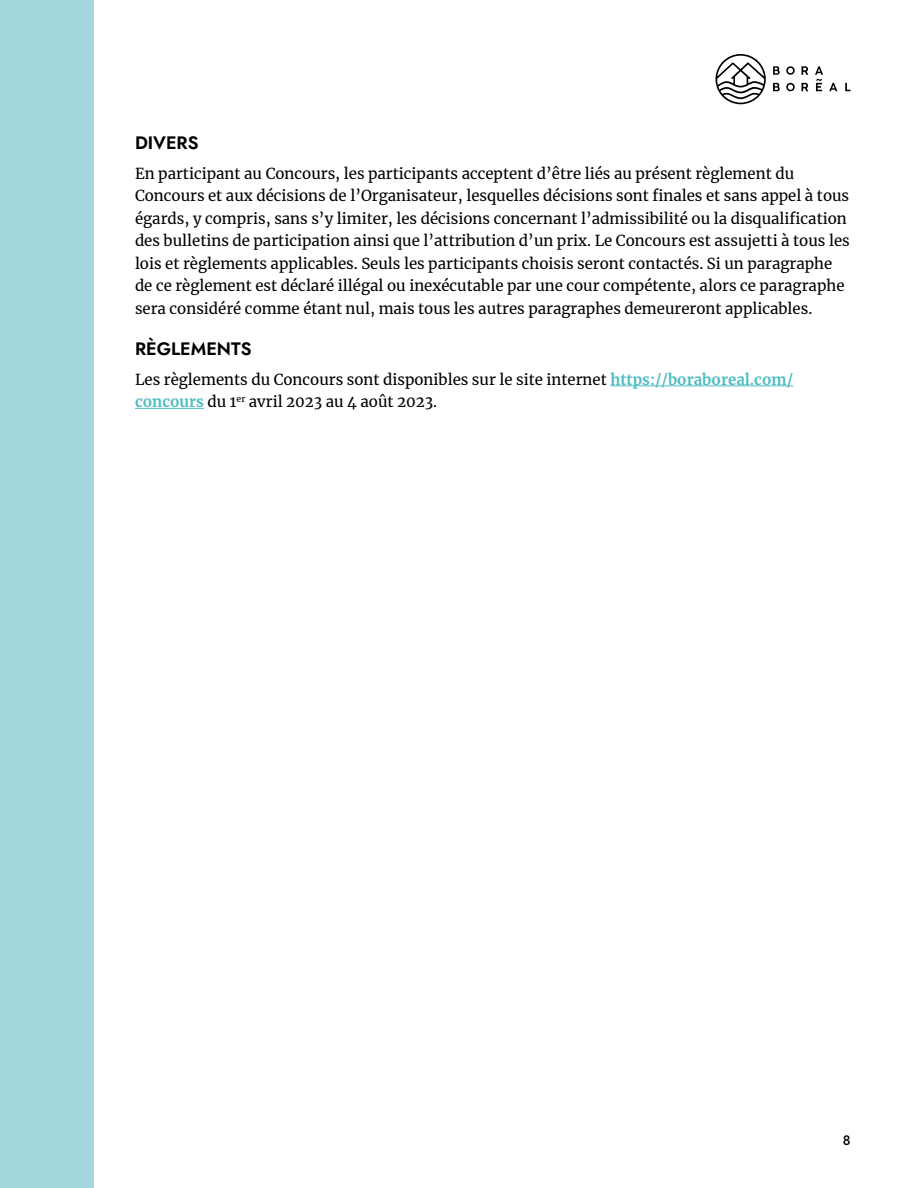
<style>
.page{position:relative;width:918px;height:1188px;background:#fff}
.page>*{position:absolute;margin:0;border:0;box-sizing:border-box;transform-origin:0 0}
.t1{font:18px "Renner it Semi";color:#000}
.t2{font:15px/22.5px "Merriweather";color:#000}
.t3{font:italic 500 13.5px "Renner";color:#000}
.s1{font-weight:700;color:#4fbdc2}
</style>
<div class="page">
<div style="left:0;top:0;width:94px;height:1188px;background:#a4d7de"></div>
<svg style="left:773px;top:66px;width:7px;height:9px"></svg>
<svg style="left:773px;top:83px;width:7px;height:8px"></svg>
<svg style="left:786px;top:66px;width:9px;height:9px"></svg>
<svg style="left:786px;top:83px;width:9px;height:8px"></svg>
<svg style="left:802px;top:66px;width:6px;height:9px"></svg>
<svg style="left:802px;top:83px;width:6px;height:8px"></svg>
<svg style="left:815px;top:66px;width:8px;height:25px"></svg>
<svg style="left:829px;top:83px;width:8px;height:8px"></svg>
<svg style="left:845px;top:83px;width:6px;height:8px"></svg>
<svg style="left:716px;top:54px;width:50px;height:50px"></svg>
<hr style="left:610px;top:385px;width:183px;height:1px;background:#4fbdc2">
<hr style="left:135px;top:408px;width:69px;height:1px;background:#4fbdc2">
<p class="t1" style="left:135px;top:131px;width:65px">DIVERS</p>
<p class="t2" style="left:135px;top:162px;width:716px">En participant au Concours, les participants acceptent d’être liés au présent règlement du Concours et aux décisions de l’Organisateur, lesquelles décisions sont finales et sans appel à tous égards, y compris, sans s’y limiter, les décisions concernant l’admissibilité ou la disqualification des bulletins de participation ainsi que l’attribution d’un prix. Le Concours est assujetti à tous les lois et règlements applicables. Seuls les participants choisis seront contactés. Si un paragraphe de ce règlement est déclaré illégal ou inexécutable par une cour compétente, alors ce paragraphe sera considéré comme étant nul, mais tous les autres paragraphes demeureront applicables.</p>
<p class="t1" style="left:135px;top:337px;width:118px">RÈGLEMENTS</p>
<p class="t2" style="left:135px;top:368px;width:660px">Les règlements du Concours sont disponibles sur le site internet <span class="s1">https://boraboreal.com/ concours</span> du 1<sup>er</sup> avril 2023 au 4 août 2023.</p>
<p class="t3" style="left:843px;top:1131px;width:9px">8</p>
</div>
